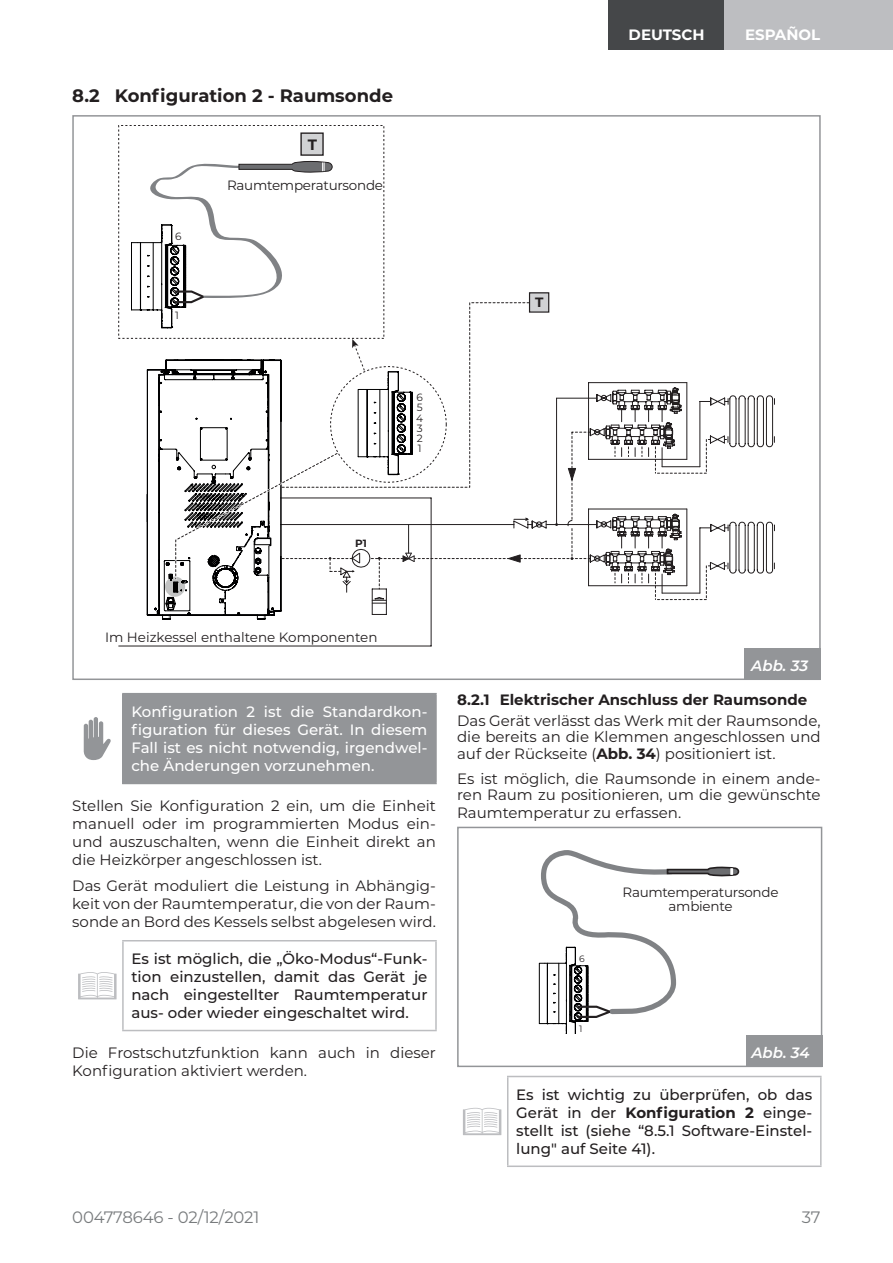
<style>
.page{position:relative;width:893px;height:1263px;background:#fff}
.page>*{position:absolute;margin:0;border:0;box-sizing:border-box;transform-origin:0 0}
.t1{font:700 18px "Montserrat";color:#231f20}
.t2{font:16.5px "Montserrat";letter-spacing:-.01em;color:#787b7d}
.t3{font:15px/18px "Montserrat";color:#231f20;text-align:justify}
.t4{font:500 15px/18px "Montserrat";color:#231f20;text-align:justify}
.t5{font:500 15px/18px "Montserrat";color:#fff;text-align:justify}
.t6{font:700 15px "Montserrat";color:#231f20}
.t7{font:700 15px "Montserrat";color:#fff}
.t8{font:italic 600 15px "Montserrat";color:#fff}
.t9{font:13.5px/14.5px "Montserrat";letter-spacing:-.02em;color:#231f20;text-align:center}
.t10{font:13.5px "Montserrat";color:#231f20}
.t11{font:700 13.5px "Montserrat";color:#231f20}
.t12{font:10.5px "Montserrat";color:#231f20}
.t13{font:700 10.5px "Montserrat";color:#231f20}
.t14{font:9.15px "Montserrat";color:#231f20}
.s1{font-weight:700}
</style>
<div class="page">
<div style="left:609px;top:0;width:116px;height:50px;background:#454749"></div>
<div style="left:725px;top:0;width:168px;height:50px;background:#bdbec1"></div>
<hr style="left:119px;top:646px;width:312px;height:1px;background:#231f20">
<div style="left:301px;top:133px;width:22px;height:22px;background:#d1d2d4"></div>
<div style="left:300px;top:132px;width:24px;height:24px;border:1px solid #231f20"></div>
<svg style="left:131px;top:160px;width:644px;height:487px"></svg>
<div style="left:744px;top:648px;width:77px;height:32px;background:#939598"></div>
<div style="left:123px;top:694px;width:313px;height:89px;background:#939598"></div>
<hr style="left:122px;top:693px;width:315px;height:1px;background:#939598">
<hr style="left:435px;top:694px;width:2px;height:89px;background:#939598">
<hr style="left:122px;top:783px;width:315px;height:1px;background:#939598">
<hr style="left:122px;top:694px;width:2px;height:89px;background:#939598">
<svg style="left:84px;top:717px;width:27px;height:43px"></svg>
<hr style="left:122px;top:940px;width:315px;height:1px;background:#bcbdc0">
<hr style="left:122px;top:941px;width:2px;height:89px;background:#bcbdc0">
<hr style="left:435px;top:941px;width:2px;height:89px;background:#bcbdc0">
<hr style="left:122px;top:1030px;width:315px;height:1px;background:#bcbdc0">
<svg style="left:78px;top:999px;width:39px;height:1px"></svg>
<svg style="left:78px;top:972px;width:39px;height:27px"></svg>
<svg style="left:538px;top:850px;width:202px;height:183px"></svg>
<div style="left:457px;top:827px;width:365px;height:240px;border:2px solid #939598"></div>
<div style="left:746px;top:1035px;width:76px;height:32px;background:#939598"></div>
<hr style="left:507px;top:1076px;width:315px;height:1px;background:#bcbdc0">
<hr style="left:507px;top:1077px;width:1px;height:88px;background:#bcbdc0">
<hr style="left:820px;top:1077px;width:2px;height:88px;background:#bcbdc0">
<hr style="left:507px;top:1165px;width:315px;height:2px;background:#bcbdc0">
<svg style="left:474px;top:1107px;width:28px;height:28px"></svg>
<svg style="left:463px;top:1108px;width:38px;height:27px"></svg>
<p class="t1" style="left:72px;top:83px;width:322px">8.2 Konfiguration 2 - Raumsonde</p>
<p class="t6" style="left:308px;top:133px;width:11px">T</p>
<p class="t12" style="left:175px;top:229px;width:8px">6</p>
<p class="t12" style="left:175px;top:308px;width:5px">1</p>
<p class="t9" style="left:227px;top:177px;width:157px">Raumtemperatursonde</p>
<p class="t12" style="left:416px;top:390px;width:8px">6</p>
<p class="t12" style="left:417px;top:400px;width:7px">5</p>
<p class="t12" style="left:416px;top:411px;width:8px">4</p>
<p class="t12" style="left:417px;top:421px;width:7px">3</p>
<p class="t12" style="left:417px;top:431px;width:7px">2</p>
<p class="t12" style="left:418px;top:441px;width:5px">1</p>
<p class="t7" style="left:629px;top:24px;width:77px">DEUTSCH</p>
<p class="t7" style="left:745px;top:24px;width:77px">ESPAÑOL</p>
<p class="t11" style="left:535px;top:293px;width:10px">T</p>
<p class="t13" style="left:355px;top:536px;width:13px">P1</p>
<p class="t10" style="left:105px;top:627px;width:274px">Im Heizkessel enthaltene Komponenten</p>
<p class="t5" style="left:131px;top:702px;width:298px">Konfiguration 2 ist die Standardkon&shy;figuration für dieses Gerät. In diesem Fall ist es nicht notwendig, irgendwel&shy;che Änderungen vorzunehmen.</p>
<p class="t3" style="left:72px;top:796px;width:365px">Stellen Sie Konfiguration 2 ein, um die Einheit manuell oder im programmierten Modus ein&shy;und auszuschalten, wenn die Einheit direkt an die Heizkörper angeschlossen ist.</p>
<p class="t3" style="left:72px;top:876px;width:365px">Das Gerät moduliert die Leistung in Abhängig&shy;keit von der Raumtemperatur, die von der Raum&shy;sonde an Bord des Kessels selbst abgelesen wird.</p>
<p class="t4" style="left:131px;top:949px;width:298px">Es ist möglich, die „Öko-Modus“-Funk&shy;tion einzustellen, damit das Gerät je nach eingestellter Raumtemperatur aus- oder wieder eingeschaltet wird.</p>
<p class="t3" style="left:72px;top:1043px;width:365px">Die Frostschutzfunktion kann auch in dieser<br>Konfiguration aktiviert werden.</p>
<p class="t8" style="left:751px;top:655px;width:58px">Abb. 33</p>
<p class="t6" style="left:457px;top:689px;width:352px">8.2.1 Elektrischer Anschluss der Raumsonde</p>
<p class="t3" style="left:457px;top:712px;width:365px;line-height:16.5px">Das Gerät verlässt das Werk mit der Raumsonde, die bereits an die Klemmen angeschlossen und auf der Rückseite (<span class="s1">Abb. 34</span>) positioniert ist.</p>
<p class="t3" style="left:457px;top:770px;width:365px;line-height:16.5px">Es ist möglich, die Raumsonde in einem ande&shy;ren Raum zu positionieren, um die gewünschte</p>
<p class="t3" style="left:457px;top:803px;width:226px">Raumtemperatur zu erfassen.</p>
<p class="t14" style="left:579px;top:952px;width:7px">6</p>
<p class="t14" style="left:579px;top:1023px;width:5px">1</p>
<p class="t9" style="left:623px;top:884px;width:157px">Raumtemperatursonde ambiente</p>
<p class="t8" style="left:751px;top:1042px;width:60px">Abb. 34</p>
<p class="t4" style="left:516px;top:1084px;width:298px">Es ist wichtig zu überprüfen, ob das Gerät in der <span class="s1">Konfiguration 2</span> einge&shy;stellt ist (siehe “8.5.1 Software-Einstel&shy;lung" auf Seite 41).</p>
<p class="t2" style="left:72px;top:1206px;width:189px">004778646 - 02/12/2021</p>
<p class="t2" style="left:802px;top:1206px;width:20px">37</p>
</div>
